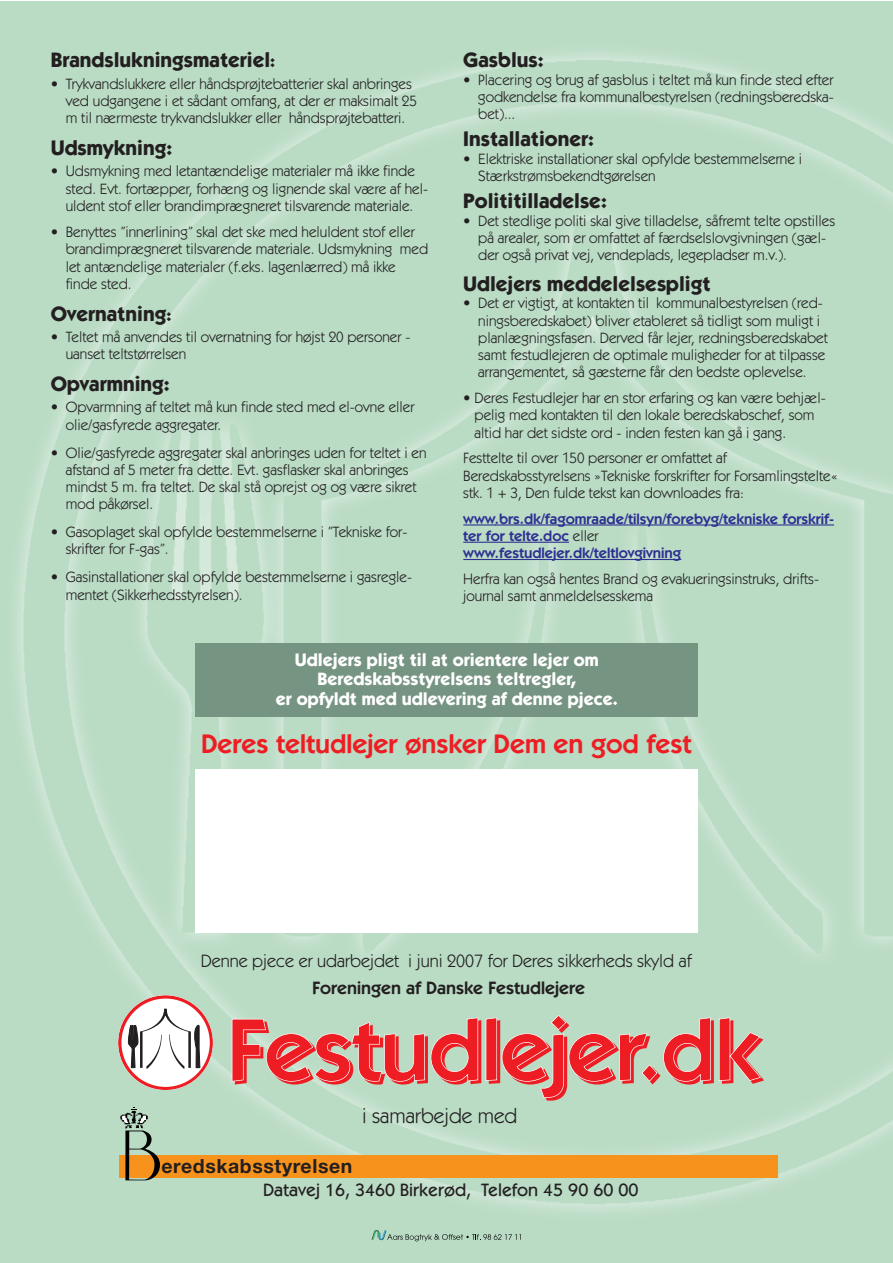
<style>
.page{position:relative;width:893px;height:1263px;background:#fff}
.page>*{position:absolute;margin:0;border:0;box-sizing:border-box;transform-origin:0 0}
.t1{font:600 89.55px "Itc Kabel";letter-spacing:-.015em;color:#ee1d23}
.t2{font:600 27px "Itc Kabel";color:#ee1d23}
.t3{font:700 21px "Itc Kabel";color:#231f20}
.t4{font:21px "Itc Kabel";color:#231f20}
.t5{font:700 19.5px "Helvetica Neue";letter-spacing:.03em;color:#231f20}
.t6{font:700 18px/19.5px "Itc Kabel";color:#fff;text-align:center}
.t7{font:18px "Itc Kabel";color:#231f20}
.t8{font:500 18px "Itc Kabel";color:#231f20}
.t9{font:600 18px "Itc Kabel";color:#231f20}
.t10{font:15px/17.2px "Itc Kabel";color:#231f20}
.t11{font:600 15px/17.2px "Itc Kabel";color:#2e3092}
.s1{font-size:18px}
.s2{font-weight:400;color:#231f20}
</style>
<div class="page">
<img style="left:0;top:1px;width:893px;height:1262px">
<svg style="left:372px;top:1230px;width:149px;height:11px;background:#a1c2ae"></svg>
<div style="left:119px;top:1155px;width:659px;height:22px;background:#f7931d"></div>
<svg style="left:120px;top:1107px;width:40px;height:73px"></svg>
<svg style="left:232px;top:1015px;width:529px;height:83px;background:#cda497"></svg>
<svg style="left:118px;top:995px;width:95px;height:95px"></svg>
<hr style="left:463px;top:524px;width:33px;height:1px;background:#2e3092">
<hr style="left:495px;top:524px;width:191px;height:1px;background:#2e3092">
<hr style="left:686px;top:524px;width:143px;height:1px;background:#2e3092">
<hr style="left:463px;top:542px;width:106px;height:1px;background:#2e3092">
<hr style="left:463px;top:559px;width:33px;height:1px;background:#2e3092">
<hr style="left:495px;top:559px;width:75px;height:1px;background:#2e3092">
<hr style="left:569px;top:559px;width:112px;height:1px;background:#2e3092">
<div style="left:195px;top:769px;width:503px;height:164px;background:#fff"></div>
<div style="left:195px;top:644px;width:503px;height:73px;background:#769482"></div>
<h3 class="t3" style="left:51px;top:52px;width:226px">Brandslukningsmateriel<span class="s1">:</span></h3>
<p class="t10" style="left:66px;top:76px;width:353px;text-indent:-15px">• Trykvandslukkere eller håndsprøjtebatterier skal anbringes ved udgangene i et sådant omfang, at der er maksimalt 25 m til nærmeste trykvandslukker eller håndsprøjtebatteri.</p>
<h3 class="t3" style="left:51px;top:140px;width:123px">Udsmykning:</h3>
<p class="t10" style="left:66px;top:164px;width:364px;text-indent:-15px">• Udsmykning med letantændelige materialer må ikke finde sted. Evt. fortæpper, forhæng og lignende skal være af hel&shy;uldent stof eller brandimprægneret tilsvarende materiale.</p>
<p class="t10" style="left:66px;top:224px;width:364px;text-indent:-15px">• Benyttes ”innerlining” skal det ske med heluldent stof eller brandimprægneret tilsvarende materiale. Udsmykning med let antændelige materialer (f.eks. lagenlærred) må ikke finde sted.</p>
<h3 class="t3" style="left:51px;top:306px;width:122px">Overnatning<span class="s1">:</span></h3>
<p class="t10" style="left:66px;top:329px;width:346px;text-indent:-15px">• Teltet må anvendes til overnatning for højst 20 personer - uanset teltstørrelsen</p>
<h3 class="t3" style="left:51px;top:376px;width:120px">Opvarmning:</h3>
<p class="t10" style="left:66px;top:400px;width:350px;text-indent:-15px">• Opvarmning af teltet må kun finde sted med el-ovne eller olie/gasfyrede aggregater.</p>
<p class="t10" style="left:66px;top:445px;width:362px;text-indent:-15px">• Olie/gasfyrede aggregater skal anbringes uden for teltet i en afstand af 5 meter fra dette. Evt. gasflasker skal anbringes mindst 5 m. fra teltet. De skal stå oprejst og og være sikret mod påkørsel.</p>
<p class="t10" style="left:66px;top:524px;width:343px;text-indent:-15px">• Gasoplaget skal opfylde bestemmelserne i ”Tekniske for&shy;skrifter for F-gas”.</p>
<p class="t10" style="left:66px;top:570px;width:348px;text-indent:-15px">• Gasinstallationer skal opfylde bestemmelserne i gasregle&shy;mentet (Sikkerhedsstyrelsen).</p>
<h3 class="t3" style="left:463px;top:52px;width:82px">Gasblus:</h3>
<p class="t10" style="left:478px;top:72px;width:357px;text-align:justify;text-indent:-15px">• Placering og brug af gasblus i teltet må kun finde sted efter godkendelse fra kommunalbestyrelsen (redningsberedska&shy;bet)...</p>
<h3 class="t3" style="left:463px;top:131px;width:132px">Installationer:</h3>
<p class="t10" style="left:478px;top:151px;width:325px;text-indent:-15px">• Elektriske installationer skal opfylde bestemmelserne i<br>Stærkstrømsbekendtgørelsen</p>
<h3 class="t3" style="left:463px;top:193px;width:145px">Polititilladelse:</h3>
<p class="t10" style="left:478px;top:213px;width:358px;text-indent:-15px">• Det stedlige politi skal give tilladelse, såfremt telte opstilles på arealer, som er omfattet af færdselslovgivningen (gæl&shy;der også privat vej, vendeplads, legepladser m.v.).</p>
<h3 class="t3" style="left:463px;top:276px;width:249px">Udlejers meddelelsespligt</h3>
<p class="t10" style="left:478px;top:296px;width:351px;text-indent:-15px">• Det er vigtigt, at kontakten til kommunalbestyrelsen (red&shy;ningsberedskabet) bliver etableret så tidligt som muligt i planlægningsfasen. Derved får lejer, redningsberedskabet samt festudlejeren de optimale muligheder for at tilpasse arrangementet, så gæsterne får den bedste oplevelse.</p>
<p class="t10" style="left:475px;top:390px;width:353px;text-indent:-11px">• Deres Festudlejer har en stor erfaring og kan være behjæl&shy;pelig med kontakten til den lokale beredskabschef, som altid har det sidste ord - inden festen kan gå i gang.</p>
<p class="t10" style="left:463px;top:451px;width:376px">Festtelte til over 150 personer er omfattet af<br>Beredskabsstyrelsens »Tekniske forskrifter for Forsamlingstelte« stk. 1 + 3, Den fulde tekst kan downloades fra:</p>
<p class="t11" style="left:463px;top:511px;width:372px">www.brs.dk/fagomraade/tilsyn/forebyg/tekniske forskrif&shy;ter for telte.doc <span class="s2">eller<br></span>www.festudlejer.dk/teltlovgivning</p>
<p class="t10" style="left:463px;top:571px;width:357px">Herfra kan også hentes Brand og evakueringsinstruks, drifts&shy;journal samt anmeldelsesskema</p>
<p class="t6" style="left:276px;top:651px;width:344px">Udlejers pligt til at orientere lejer om<br>Beredskabsstyrelsens teltregler,<br>er opfyldt med udlevering af denne pjece.</p>
<h2 class="t2" style="left:201px;top:734px;width:492px">Deres teltudlejer ønsker Dem en god fest</h2>
<p class="t7" style="left:201px;top:954px;width:492px">Denne pjece er udarbejdet i juni 2007 for Deres sikkerheds skyld af</p>
<p class="t9" style="left:312px;top:982px;width:274px">Foreningen af Danske Festudlejere</p>
<h1 class="t1" style="left:229px;top:1020px;width:535px">Festudlejer.dk</h1>
<h3 class="t4" style="left:362px;top:1108px;width:157px">i samarbejde med</h3>
<h3 class="t5" style="left:161px;top:1159px;width:192px">eredskabsstyrelsen</h3>
<p class="t8" style="left:263px;top:1183px;width:377px">Datavej 16, 3460 Birkerød, Telefon 45 90 60 00</p>
</div>
